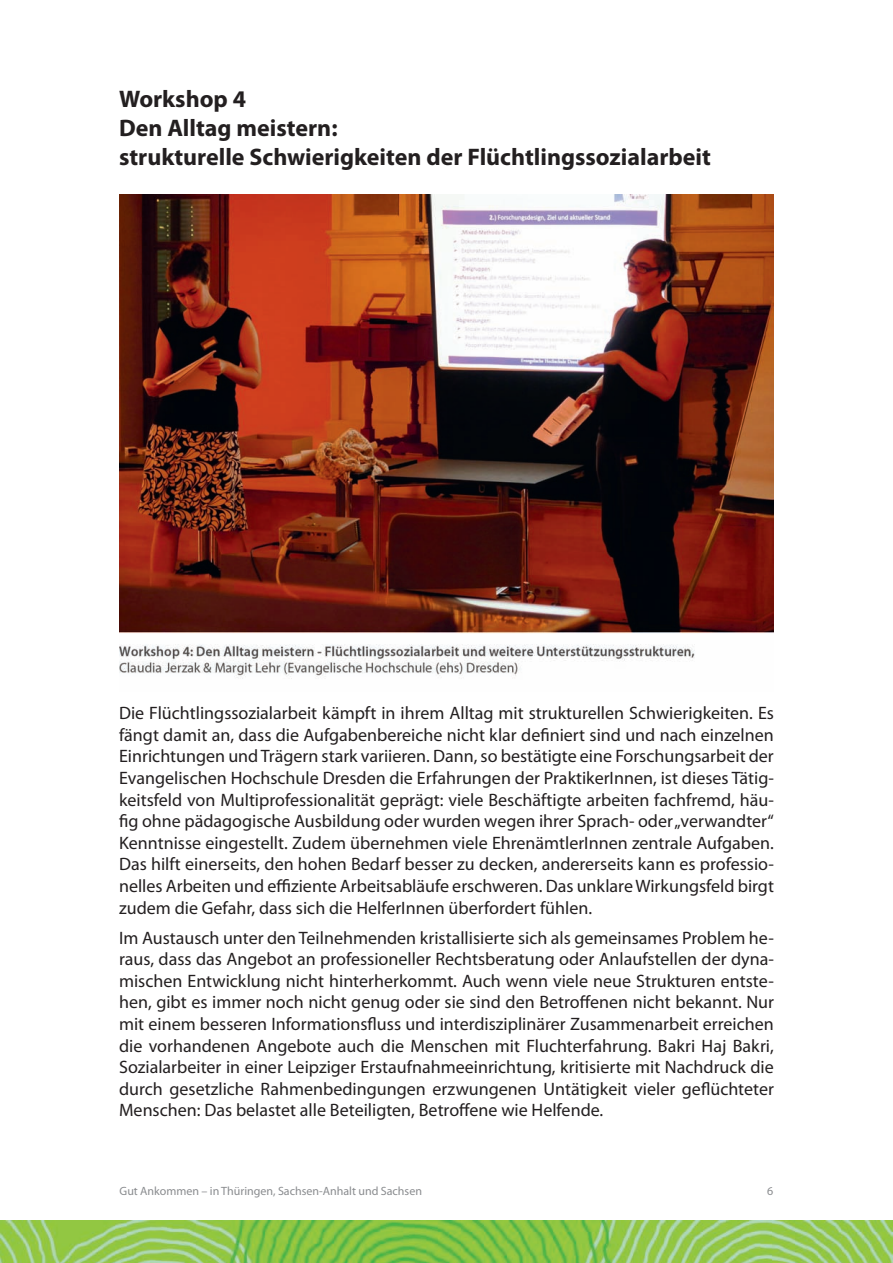
<style>
.page{position:relative;width:893px;height:1263px;background:#fff}
.page>*{position:absolute;margin:0;border:0;box-sizing:border-box;transform-origin:0 0}
.t1{font:700 24px "Myriad Pro";color:#231f20}
.t2{font:18px/21.6px "Myriad Pro";color:#231f20;text-align:justify}
.t3{font:12px "Myriad Pro";color:#8a8c8f}
</style>
<div class="page">
<img style="left:0;top:1220px;width:893px;height:43px">
<img style="left:119px;top:195px;width:655px;height:484px">
<p class="t1" style="left:119px;top:84px;width:129px">Workshop 4</p>
<p class="t1" style="left:119px;top:112px;width:220px">Den Alltag meistern:</p>
<p class="t1" style="left:119px;top:141px;width:593px">strukturelle Schwierigkeiten der Flüchtlingssozialarbeit</p>
<p class="t2" style="left:119px;top:702px;width:656px">Die Flüchtlingssozialarbeit kämpft in ihrem Alltag mit strukturellen Schwierigkeiten. Es fängt damit an, dass die Aufgabenbereiche nicht klar definiert sind und nach einzelnen Einrichtungen und Trägern stark variieren. Dann, so bestätigte eine Forschungsarbeit der Evangelischen Hochschule Dresden die Erfahrungen der PraktikerInnen, ist dieses Tätig&shy;keitsfeld von Multiprofessionalität geprägt: viele Beschäftigte arbeiten fachfremd, häu&shy;fig ohne pädagogische Ausbildung oder wurden wegen ihrer Sprach- oder „verwandter“ Kenntnisse eingestellt. Zudem übernehmen viele EhrenämtlerInnen zentrale Aufgaben.<br>Das hilft einerseits, den hohen Bedarf besser zu decken, andererseits kann es professio&shy;nelles Arbeiten und effiziente Arbeitsabläufe erschweren. Das unklare Wirkungsfeld birgt zudem die Gefahr, dass sich die HelferInnen überfordert fühlen.</p>
<p class="t2" style="left:119px;top:926px;width:656px">Im Austausch unter den Teilnehmenden kristallisierte sich als gemeinsames Problem he&shy;raus, dass das Angebot an professioneller Rechtsberatung oder Anlaufstellen der dyna&shy;mischen Entwicklung nicht hinterherkommt. Auch wenn viele neue Strukturen entste&shy;hen, gibt es immer noch nicht genug oder sie sind den Betroffenen nicht bekannt. Nur mit einem besseren Informationsfluss und interdisziplinärer Zusammenarbeit erreichen die vorhandenen Angebote auch die Menschen mit Fluchterfahrung. Bakri Haj Bakri, Sozialarbeiter in einer Leipziger Erstaufnahmeeinrichtung, kritisierte mit Nachdruck die durch gesetzliche Rahmenbedingungen erzwungenen Untätigkeit vieler geflüchteter Menschen: Das belastet alle Beteiligten, Betroffene wie Helfende.</p>
<p class="t3" style="left:120px;top:1183px;width:304px">Gut Ankommen – in Thüringen, Sachsen-Anhalt und Sachsen</p>
<p class="t3" style="left:767px;top:1183px;width:8px">6</p>
</div>
